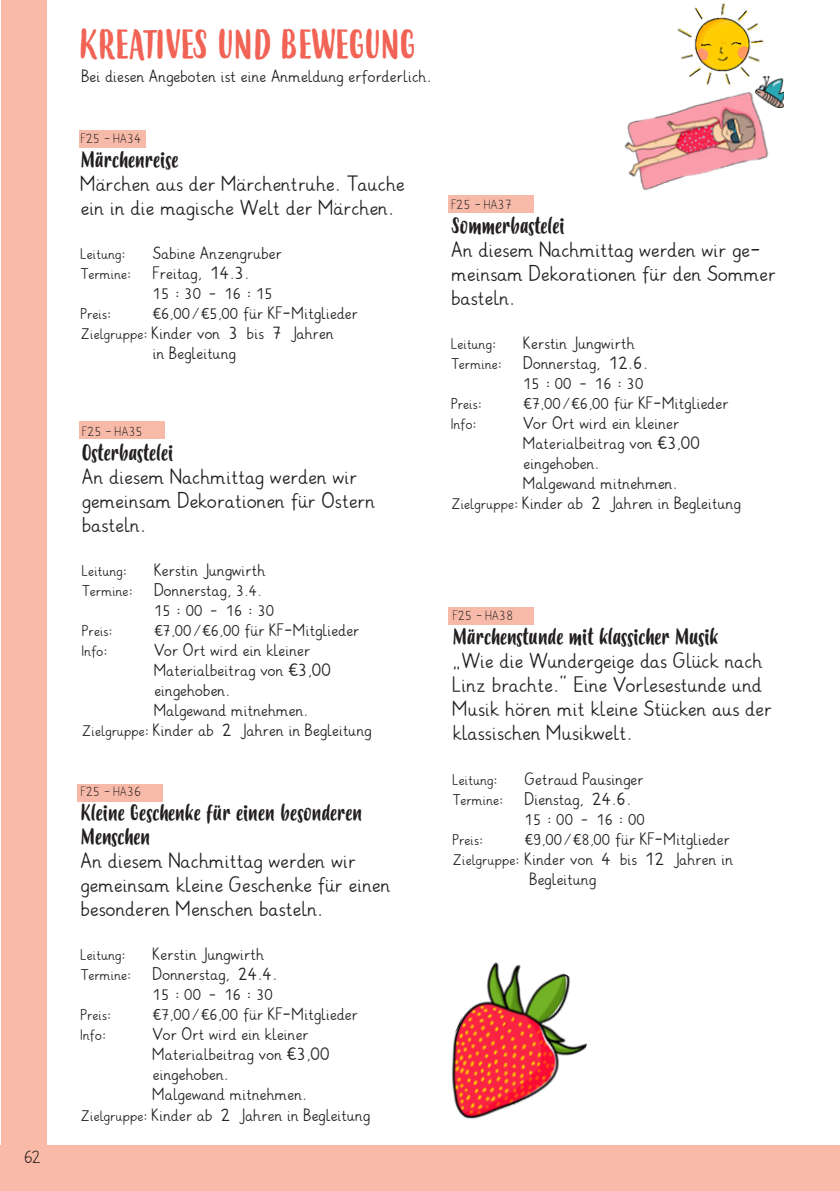
<style>
.page{position:relative;width:840px;height:1191px;background:#fff}
.page>*{position:absolute;margin:0;border:0;box-sizing:border-box;transform-origin:0 0}
.t1{font:40px "Budidaya";color:#f16355}
.t2{font:22px/24px "Budidaya";color:#231f20}
.t3{font:20px/24px "Grundschrift";color:#231f20}
.t4{font:16px/20px "Grundschrift";color:#231f20}
.t5{font:300 16px "Grundschrift";color:#231f20}
.t6{font:14px "Grundschrift";color:#231f20}
.t7{font:300 12px "Grundschrift";color:#231f20}
.s1{font-size:14px}
</style>
<div class="page">
<div style="left:1px;top:0;width:46px;height:1162px;background:#fabaa8"></div>
<div style="left:448px;top:195px;width:85px;height:17px;background:#f7b9a8"></div>
<div style="left:448px;top:607px;width:85px;height:17px;background:#f7b9a8"></div>
<div style="left:79px;top:422px;width:85px;height:17px;background:#f7b9a8"></div>
<div style="left:79px;top:130px;width:67px;height:17px;background:#f7b9a8"></div>
<div style="left:0;top:1145px;width:839px;height:46px;background:#fabaa8"></div>
<div style="left:78px;top:784px;width:85px;height:17px;background:#f7b9a8"></div>
<img style="left:624px;top:79px;width:160px;height:111px">
<img style="left:658px;top:3px;width:112px;height:103px">
<img style="left:755px;top:77px;width:28px;height:30px">
<img style="left:451px;top:962px;width:136px;height:157px">
<p class="t5" style="left:24px;top:1146px;width:19px">62</p>
<p class="t1" style="left:79px;top:22px;width:338px">KREATIVES UND BEWEGUNG</p>
<p class="t4" style="left:82px;top:66px;width:351px">Bei diesen Angeboten ist eine Anmeldung erforderlich.</p>
<p class="t7" style="left:81px;top:131px;width:62px">F25-HA34</p>
<p class="t2" style="left:81px;top:148px;width:99px">Märchenreise</p>
<p class="t3" style="left:81px;top:172px;width:325px">Märchen aus der Märchentruhe. Tauche ein in die magische Welt der Märchen.</p>
<p class="t6" style="left:81px;top:245px;width:46px">Leitung:</p>
<p class="t4" style="left:153px;top:243px;width:131px">Sabine Anzengruber</p>
<p class="t6" style="left:81px;top:265px;width:52px">Termine:</p>
<p class="t4" style="left:153px;top:263px;width:98px">Freitag, 14.3.</p>
<p class="t6" style="left:153px;top:285px;width:122px">15:30 - 16:15</p>
<p class="t6" style="left:81px;top:305px;width:32px">Preis:</p>
<p class="t4" style="left:153px;top:303px;width:206px"><span class="s1">€6,00/€5,00</span> für KF-Mitglieder</p>
<p class="t4" style="left:81px;top:323px;width:254px"><span class="s1">Zielgruppe:</span> Kinder von 3 bis 7 Jahren</p>
<p class="t4" style="left:153px;top:343px;width:84px">in Begleitung</p>
<p class="t7" style="left:82px;top:423px;width:62px">F25-HA35</p>
<p class="t2" style="left:82px;top:441px;width:92px">Osterbastelei</p>
<p class="t3" style="left:82px;top:464px;width:294px">An diesem Nachmittag werden wir gemeinsam Dekorationen für Ostern basteln.</p>
<p class="t6" style="left:82px;top:562px;width:46px">Leitung:</p>
<p class="t4" style="left:154px;top:560px;width:113px">Kerstin Jungwirth</p>
<p class="t6" style="left:82px;top:582px;width:52px">Termine:</p>
<p class="t4" style="left:154px;top:580px;width:109px">Donnerstag, <span class="s1">3.4.</span></p>
<p class="t6" style="left:154px;top:602px;width:122px">15:00 - 16:30</p>
<p class="t6" style="left:82px;top:622px;width:32px">Preis:</p>
<p class="t4" style="left:154px;top:620px;width:206px"><span class="s1">€7,00/€6,00</span> für KF-Mitglieder</p>
<p class="t6" style="left:82px;top:642px;width:27px">Info:</p>
<p class="t4" style="left:154px;top:640px;width:178px">Vor Ort wird ein kleiner<br>Materialbeitrag von €3,00 eingehoben.</p>
<p class="t4" style="left:154px;top:700px;width:156px">Malgewand mitnehmen.</p>
<p class="t4" style="left:82px;top:720px;width:291px"><span class="s1">Zielgruppe:</span> Kinder ab 2 Jahren in Begleitung</p>
<p class="t7" style="left:81px;top:784px;width:62px">F25-HA36</p>
<p class="t2" style="left:81px;top:802px;width:283px">Kleine Geschenke für einen besonderen<br>Menschen</p>
<p class="t3" style="left:81px;top:849px;width:311px">An diesem Nachmittag werden wir gemeinsam kleine Geschenke für einen besonderen Menschen basteln.</p>
<p class="t6" style="left:81px;top:946px;width:46px">Leitung:</p>
<p class="t4" style="left:153px;top:944px;width:113px">Kerstin Jungwirth</p>
<p class="t6" style="left:81px;top:966px;width:52px">Termine:</p>
<p class="t4" style="left:153px;top:964px;width:126px">Donnerstag, 24.4.</p>
<p class="t6" style="left:153px;top:986px;width:122px">15:00 - 16:30</p>
<p class="t6" style="left:81px;top:1006px;width:32px">Preis:</p>
<p class="t4" style="left:153px;top:1004px;width:206px"><span class="s1">€7,00/€6,00</span> für KF-Mitglieder</p>
<p class="t6" style="left:81px;top:1026px;width:27px">Info:</p>
<p class="t4" style="left:153px;top:1024px;width:157px">Vor Ort wird ein kleiner</p>
<p class="t4" style="left:153px;top:1044px;width:178px">Materialbeitrag von €3,00 eingehoben.</p>
<p class="t4" style="left:153px;top:1084px;width:156px">Malgewand mitnehmen.</p>
<p class="t4" style="left:81px;top:1104px;width:291px"><span class="s1">Zielgruppe:</span> Kinder ab 2 Jahren in Begleitung</p>
<p class="t7" style="left:451px;top:197px;width:62px">F25-HA37</p>
<p class="t2" style="left:451px;top:215px;width:115px">Sommerbastelei</p>
<p class="t3" style="left:451px;top:238px;width:326px">An diesem Nachmittag werden wir ge&shy;meinsam Dekorationen für den Sommer basteln.</p>
<p class="t6" style="left:451px;top:335px;width:46px">Leitung:</p>
<p class="t4" style="left:523px;top:333px;width:113px">Kerstin Jungwirth</p>
<p class="t6" style="left:451px;top:355px;width:52px">Termine:</p>
<p class="t4" style="left:523px;top:353px;width:126px">Donnerstag, 12.6.</p>
<p class="t6" style="left:523px;top:375px;width:122px">15:00 - 16:30</p>
<p class="t6" style="left:451px;top:395px;width:32px">Preis:</p>
<p class="t4" style="left:523px;top:393px;width:206px"><span class="s1">€7,00/€6,00</span> für KF-Mitglieder</p>
<p class="t6" style="left:451px;top:415px;width:27px">Info:</p>
<p class="t4" style="left:523px;top:413px;width:178px">Vor Ort wird ein kleiner<br>Materialbeitrag von €3,00 eingehoben.</p>
<p class="t4" style="left:523px;top:473px;width:156px">Malgewand mitnehmen.</p>
<p class="t4" style="left:451px;top:493px;width:291px"><span class="s1">Zielgruppe:</span> Kinder ab 2 Jahren in Begleitung</p>
<p class="t7" style="left:452px;top:608px;width:62px">F25-HA38</p>
<p class="t2" style="left:452px;top:626px;width:267px">Märchenstunde mit klassicher Musik</p>
<p class="t3" style="left:452px;top:649px;width:320px">„Wie die Wundergeige das Glück nach Linz brachte.“ Eine Vorlesestunde und Musik hören mit kleine Stücken aus der klassischen Musikwelt.</p>
<p class="t6" style="left:452px;top:770px;width:46px">Leitung:</p>
<p class="t4" style="left:524px;top:769px;width:120px">Getraud Pausinger</p>
<p class="t6" style="left:452px;top:790px;width:52px">Termine:</p>
<p class="t4" style="left:524px;top:789px;width:108px">Dienstag, 24.6.</p>
<p class="t6" style="left:524px;top:810px;width:122px">15:00 - 16:00</p>
<p class="t6" style="left:452px;top:830px;width:32px">Preis:</p>
<p class="t4" style="left:524px;top:829px;width:206px"><span class="s1">€9,00/€8,00</span> für KF-Mitglieder</p>
<p class="t4" style="left:452px;top:849px;width:282px"><span class="s1">Zielgruppe:</span> Kinder von 4 bis 12 Jahren in</p>
<p class="t4" style="left:529px;top:869px;width:68px">Begleitung</p>
</div>
